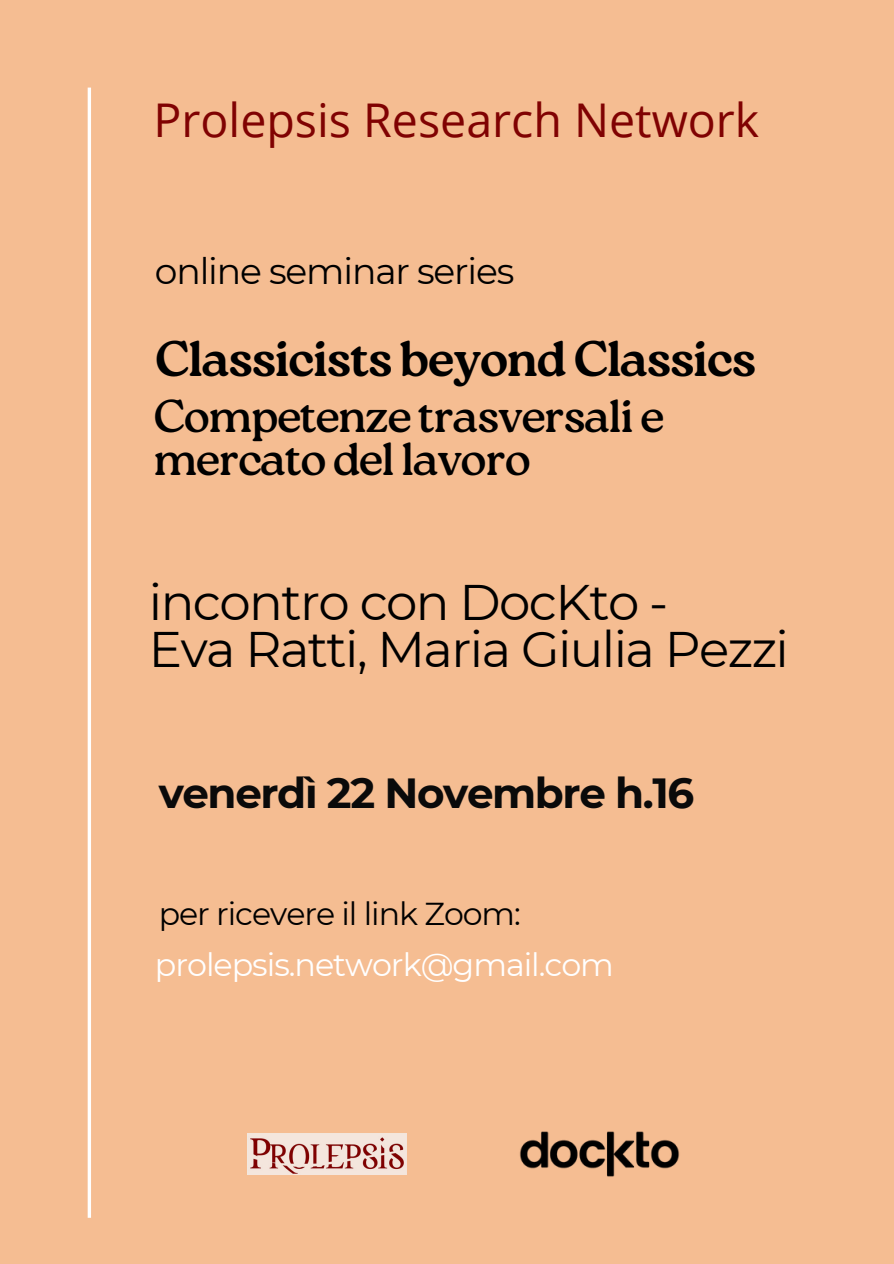
<style>
.page{position:relative;width:894px;height:1264px;background:#fff}
.page>*{position:absolute;margin:0;border:0;box-sizing:border-box;transform-origin:0 0}
.t1{font:49.95px/47.2px "Montserrat";letter-spacing:-.03em;color:#000}
.t2{font:700 49.95px "Roca Two";letter-spacing:-.03em;color:#000}
.t3{font:46.5px "Open Sans";color:#800202}
.t4{font:45.9px/43.5px "Roca Two";letter-spacing:-.03em;color:#000}
.t5{font:700 42px "Montserrat";letter-spacing:-.03em;color:#0a0a0a}
.t6{font:36.15px "Montserrat";letter-spacing:-.03em;color:#000}
.t7{font:31.8px "Montserrat";letter-spacing:-.03em;color:#fff}
.t8{font:31.65px "Montserrat";letter-spacing:-.03em;color:#000}
</style>
<div class="page">
<div style="left:0;top:0;width:893px;height:1263px;background:#f5bd92"></div>
<img style="left:519px;top:1131px;width:161px;height:46px">
<hr style="left:88px;top:88px;width:3px;height:1129px;background:#fff">
<img style="left:248px;top:1133px;width:158px;height:41px">
<p class="t3" style="left:153px;top:88px;width:607px">Prolepsis Research Network</p>
<p class="t6" style="left:155px;top:249px;width:361px">online seminar series</p>
<h2 class="t2" style="left:155px;top:329px;width:603px">Classicists beyond Classics</h2>
<h2 class="t4" style="left:153px;top:394px;width:512px">Competenze trasversali e mercato del lavoro</h2>
<h4 class="t1" style="left:149px;top:578px;width:641px">incontro con DocKto -<br>Eva Ratti, Maria Giulia Pezzi</h4>
<h3 class="t5" style="left:159px;top:767px;width:537px">venerdì 22 Novembre h.16</h3>
<p class="t8" style="left:159px;top:894px;width:363px">per ricevere il link Zoom:</p>
<p class="t7" style="left:155px;top:944px;width:460px">prolepsis.network@gmail.com</p>
</div>
